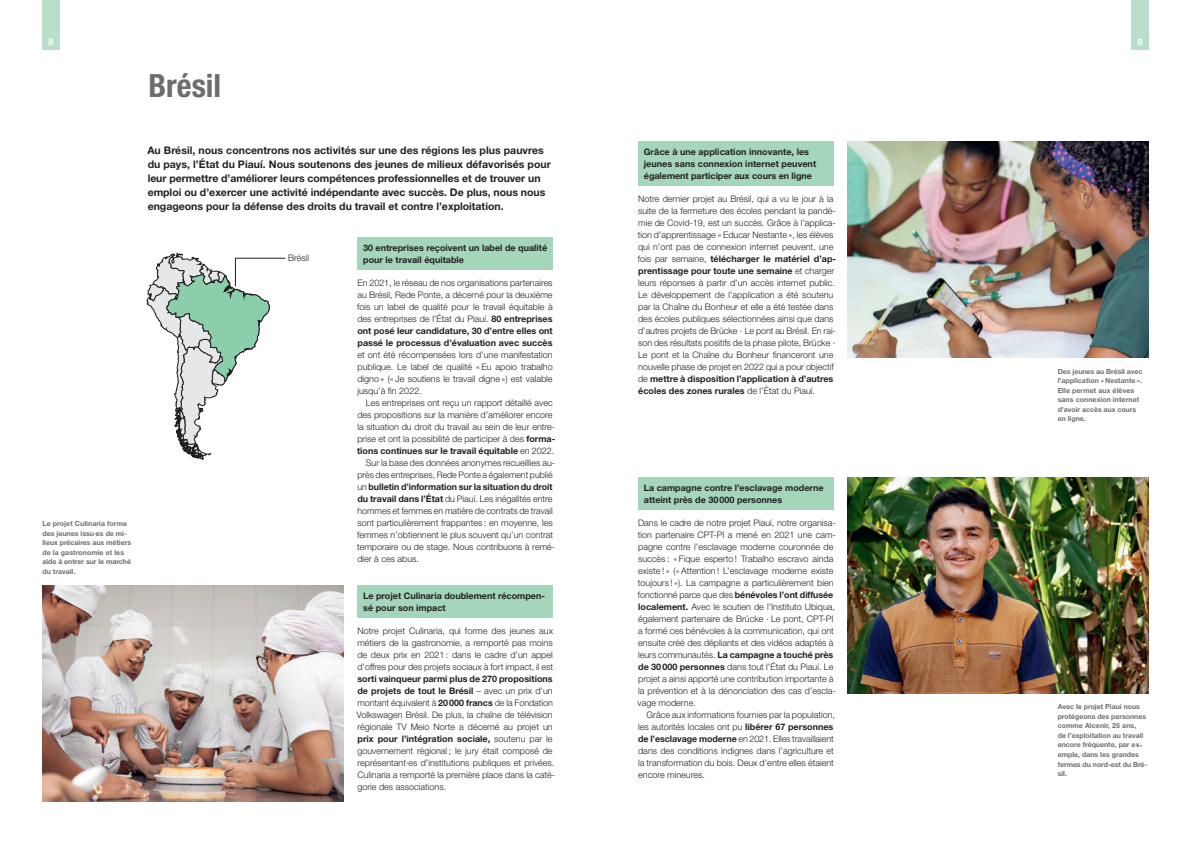
<style>
.page{position:relative;width:1191px;height:842px;background:#fff}
.page>*{position:absolute;margin:0;border:0;box-sizing:border-box;transform-origin:0 0}
.t1{font:700 condensed 32px "Helvetica Neue LT Std";color:#6c6d70}
.t2{font:700 10.5px/14px "Helvetica Neue LT Std";color:#231f20}
.t3{font:300 9px/12px "Helvetica Neue LT Std";color:#231f20}
.t4{font:700 9px/12px "Helvetica Neue LT Std";color:#231f20}
.t5{font:700 9px "Helvetica Neue LT Std";color:#fff}
.t6{font:700 7px/9.5px "Helvetica Neue LT Std";color:#6c6d70}
.s1{font-weight:700}
.s2{font-weight:300}
</style>
<div class="page">
<div style="left:43px;top:0;width:17px;height:50px;background:#b9dfca"></div>
<div style="left:1131px;top:0;width:17px;height:50px;background:#b9dfca"></div>
<div style="left:357px;top:238px;width:196px;height:32px;background:#a3d6ba"></div>
<div style="left:357px;top:586px;width:196px;height:32px;background:#a3d6ba"></div>
<div style="left:638px;top:478px;width:195px;height:32px;background:#a3d6ba"></div>
<div style="left:638px;top:142px;width:195px;height:44px;background:#a3d6ba"></div>
<img style="left:43px;top:586px;width:300px;height:216px">
<img style="left:848px;top:142px;width:300px;height:216px">
<img style="left:848px;top:478px;width:300px;height:216px">
<svg style="left:147px;top:253px;width:139px;height:207px"></svg>
<p class="t5" style="left:49px;top:37px;width:7px">8</p>
<p class="t5" style="left:1137px;top:37px;width:7px">9</p>
<h1 class="t1" style="left:148px;top:66px;width:74px">Brésil</h1>
<p class="t6" style="left:43px;top:519px;width:90px">Le projet Culinaria forme des jeunes issu·es de mi&shy;lieux précaires aux métiers de la gastronomie et les aide à entrer sur le marché du travail.</p>
<p class="t2" style="left:147px;top:143px;width:405px">Au Brésil, nous concentrons nos activités sur une des régions les plus pauvres du pays, l’État du Piauí. Nous soutenons des jeunes de milieux défavorisés pour leur permettre d’améliorer leurs compétences professionnelles et de trouver un emploi ou d’exercer une activité indépendante avec succès. De plus, nous nous engageons pour la défense des droits du travail et contre l’exploitation.</p>
<p class="t4" style="left:643px;top:146px;width:174px">Grâce à une application innovante, les jeunes sans connexion internet peuvent également participer aux cours en ligne</p>
<p class="t3" style="left:638px;top:192px;width:200px">Notre dernier projet au Brésil, qui a vu le jour à la suite de la fermeture des écoles pendant la pandé&shy;mie de Covid-19, est un succès. Grâce à l’applica&shy;tion d’apprentissage « Educar Nestante », les élèves qui n’ont pas de connexion internet peuvent, une fois par semaine, <span class="s1">télécharger le matériel d’ap&shy;prentissage pour toute une semaine</span> et charger leurs réponses à partir d’un accès internet public.<br>Le développement de l’application a été soutenu par la Chaîne du Bonheur et elle a été testée dans des écoles publiques sélectionnées ainsi que dans d’autres projets de Brücke · Le pont au Brésil. En rai&shy;son des résultats positifs de la phase pilote, Brücke · Le pont et la Chaîne du Bonheur financeront une nouvelle phase de projet en 2022 qui a pour objectif de <span class="s1">mettre à disposition l’application à d’autres écoles des zones rurales</span> de l’État du Piauí.</p>
<p class="t4" style="left:363px;top:242px;width:185px">30 entreprises reçoivent un label de qualité pour le travail équitable</p>
<p class="t3" style="left:357px;top:276px;width:197px;text-align:justify">En 2021, le réseau de nos organisations partenaires au Brésil, Rede Ponte, a décerné pour la deuxième fois un label de qualité pour le travail équitable à des entreprises de l’État du Piauí. <span class="s1">80 entreprises ont posé leur candidature, 30 d’entre elles ont passé le processus d’évaluation avec succès</span></p>
<p class="t3" style="left:357px;top:348px;width:197px;text-align:justify">et ont été récompensées lors d’une manifestation publique. Le label de qualité « Eu apoio trabalho digno » (« Je soutiens le travail digne ») est valable jusqu’à fin 2022.</p>
<p class="t3" style="left:366px;top:396px;width:188px">Les entreprises ont reçu un rapport détaillé avec</p>
<p class="t3" style="left:357px;top:408px;width:197px">des propositions sur la manière d’améliorer encore</p>
<p class="t3" style="left:357px;top:420px;width:199px">la situation du droit du travail au sein de leur entre-</p>
<p class="t3" style="left:357px;top:432px;width:199px">prise et ont la possibilité de participer à des <span class="s1">forma-</span></p>
<p class="t4" style="left:357px;top:444px;width:197px">tions continues sur le travail équitable <span class="s2">en 2022.</span></p>
<p class="t3" style="left:366px;top:456px;width:191px">Sur la base des données anonymes recueillies au-</p>
<p class="t3" style="left:357px;top:468px;width:197px">près des entreprises, Rede Ponte a également publié</p>
<p class="t4" style="left:357px;top:480px;width:197px"><span class="s2">un</span> bulletin d’information sur la situation du droit</p>
<p class="t3" style="left:357px;top:492px;width:197px"><span class="s1">du travail dans l’État</span> du Piauí. Les inégalités entre</p>
<p class="t3" style="left:357px;top:504px;width:197px">hommes et femmes en matière de contrats de travail</p>
<p class="t3" style="left:357px;top:516px;width:197px">sont particulièrement frappantes : en moyenne, les</p>
<p class="t3" style="left:357px;top:528px;width:197px">femmes n’obtiennent le plus souvent qu’un contrat</p>
<p class="t3" style="left:357px;top:540px;width:199px">temporaire ou de stage. Nous contribuons à remé-</p>
<p class="t3" style="left:357px;top:552px;width:61px">dier à ces abus.</p>
<p class="t3" style="left:288px;top:251px;width:23px">Brésil</p>
<p class="t4" style="left:644px;top:482px;width:181px">La campagne contre l’esclavage moderne atteint près de 30000 personnes</p>
<p class="t3" style="left:637px;top:516px;width:200px">Dans le cadre de notre projet Piauí, notre organisa&shy;tion partenaire CPT-PI a mené en 2021 une cam&shy;pagne contre l’esclavage moderne couronnée de succès : « Fique esperto ! Trabalho escravo ainda existe ! » (« Attention ! L’esclavage moderne existe toujours ! »). La campagne a particulièrement bien fonctionné parce que des <span class="s1">bénévoles l’ont diffusée localement.</span> Avec le soutien de l’Instituto Ubiqua, également partenaire de Brücke · Le pont, CPT-PI a formé ces bénévoles à la communication, qui ont ensuite créé des dépliants et des vidéos adaptés à leurs communautés. <span class="s1">La campagne a touché près de 30000 personnes</span> dans tout l’État du Piauí. Le projet a ainsi apporté une contribution importante à la prévention et à la dénonciation des cas d’escla&shy;vage moderne.</p>
<p class="t3" style="left:638px;top:708px;width:198px;text-indent:8px">Grâce aux informations fournies par la population, les autorités locales ont pu <span class="s1">libérer 67 personnes de l’esclavage moderne</span> en 2021. Elles travaillaient dans des conditions indignes dans l’agriculture et la transformation du bois. Deux d’entre elles étaient encore mineures.</p>
<p class="t4" style="left:363px;top:590px;width:183px">Le projet Culinaria doublement récompen&shy;sé pour son impact</p>
<p class="t3" style="left:357px;top:624px;width:197px;text-align:justify">Notre projet Culinaria, qui forme des jeunes aux métiers de la gastronomie, a remporté pas moins de deux prix en 2021 : dans le cadre d’un appel d’offres pour des projets sociaux à fort impact, il est</p>
<p class="t3" style="left:356px;top:672px;width:200px"><span class="s1">sorti vainqueur parmi plus de 270 propositions de projets de tout le Brésil</span> – avec un prix d’un montant équivalent à <span class="s1">20000 francs</span> de la Fondation Volkswagen Brésil. De plus, la chaîne de télévision régionale TV Meio Norte a décerné au projet un <span class="s1">prix pour l’intégration sociale,</span> soutenu par le gouvernement régional ; le jury était composé de représentant·es d’institutions publiques et privées.<br>Culinaria a remporté la première place dans la caté&shy;gorie des associations.</p>
<p class="t6" style="left:1057px;top:366px;width:86px">Des jeunes au Brésil avec l’application « Nestante ».<br>Elle permet aux élèves sans connexion internet d’avoir accès aux cours en ligne.</p>
<p class="t6" style="left:1057px;top:702px;width:91px">Avec le projet Piauí nous protégeons des personnes comme Alcenir, 25 ans,<br>de l’exploitation au travail encore fréquente, par ex&shy;emple, dans les grandes fermes du nord-est du Bré&shy;sil.</p>
</div>
